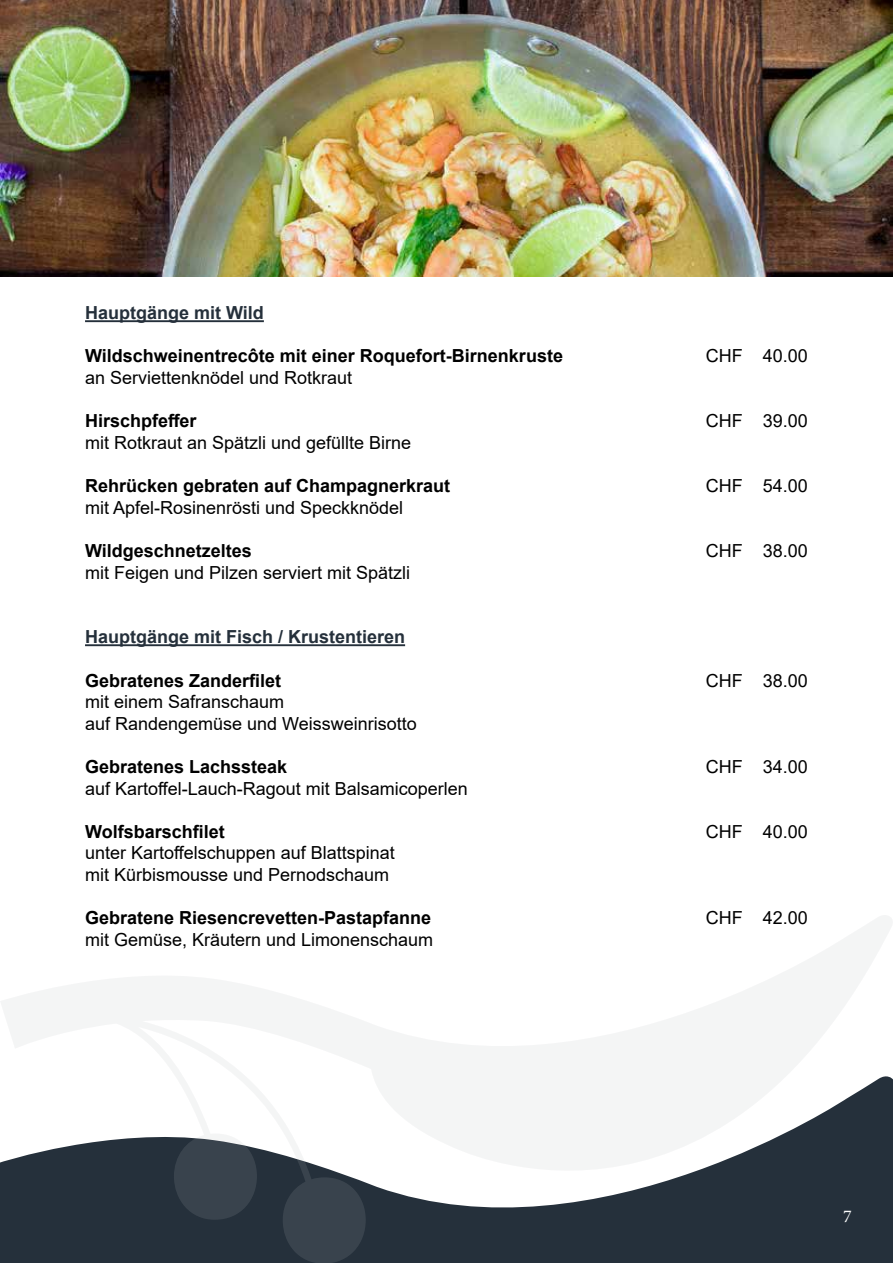
<style>
.page{position:relative;width:893px;height:1263px;background:#fff}
.page>*{position:absolute;margin:0;border:0;box-sizing:border-box;transform-origin:0 0}
.t1{font:18px/21.6px "Arial";color:#000}
.t2{font:700 18px "Arial";color:#000}
.t3{font:700 18px "Arial";color:#25303b}
.t4{font:18px "Minion Pro";color:#fff}
</style>
<div class="page">
<svg style="left:0;top:915px;width:893px;height:348px"></svg>
<div style="left:797px;top:1163px;width:84px;height:91px;background:#25303b"></div>
<hr style="left:85px;top:320px;width:179px;height:2px;background:#25303b">
<hr style="left:85px;top:644px;width:320px;height:2px;background:#25303b">
<img style="left:0;top:0;width:893px;height:276px">
<p class="t3" style="left:85px;top:300px;width:180px">Hauptgänge mit Wild</p>
<p class="t2" style="left:85px;top:343px;width:479px">Wildschweinentrecôte mit einer Roquefort-Birnenkruste</p>
<p class="t1" style="left:706px;top:345px;width:104px">CHF 40.00</p>
<p class="t1" style="left:85px;top:367px;width:269px">an Serviettenknödel und Rotkraut</p>
<p class="t2" style="left:85px;top:408px;width:113px">Hirschpfeffer</p>
<p class="t1" style="left:706px;top:410px;width:104px">CHF 39.00</p>
<p class="t1" style="left:85px;top:432px;width:328px">mit Rotkraut an Spätzli und gefüllte Birne</p>
<p class="t2" style="left:85px;top:473px;width:367px">Rehrücken gebraten auf Champagnerkraut</p>
<p class="t1" style="left:706px;top:475px;width:104px">CHF 54.00</p>
<p class="t1" style="left:85px;top:496px;width:320px">mit Apfel-Rosinenrösti und Speckknödel</p>
<p class="t2" style="left:85px;top:538px;width:168px">Wildgeschnetzeltes</p>
<p class="t1" style="left:706px;top:540px;width:104px">CHF 38.00</p>
<p class="t1" style="left:85px;top:561px;width:327px">mit Feigen und Pilzen serviert mit Spätzli</p>
<p class="t3" style="left:85px;top:624px;width:322px">Hauptgänge mit Fisch / Krustentieren</p>
<p class="t2" style="left:85px;top:667px;width:198px">Gebratenes Zanderfilet</p>
<p class="t1" style="left:706px;top:669px;width:104px">CHF 38.00</p>
<p class="t1" style="left:85px;top:691px;width:333px">mit einem Safranschaum<br>auf Randengemüse und Weissweinrisotto</p>
<p class="t2" style="left:85px;top:754px;width:204px">Gebratenes Lachssteak</p>
<p class="t1" style="left:706px;top:756px;width:104px">CHF 34.00</p>
<p class="t1" style="left:85px;top:777px;width:384px">auf Kartoffel-Lauch-Ragout mit Balsamicoperlen</p>
<p class="t2" style="left:85px;top:819px;width:141px">Wolfsbarschfilet</p>
<p class="t1" style="left:706px;top:820px;width:104px">CHF 40.00</p>
<p class="t1" style="left:85px;top:842px;width:311px">unter Kartoffelschuppen auf Blattspinat mit Kürbismousse und Pernodschaum</p>
<p class="t2" style="left:85px;top:905px;width:348px">Gebratene Riesencrevetten-Pastapfanne</p>
<p class="t1" style="left:706px;top:907px;width:104px">CHF 42.00</p>
<p class="t1" style="left:85px;top:928px;width:350px">mit Gemüse, Kräutern und Limonenschaum</p>
<p class="t4" style="left:843px;top:1204px;width:10px">7</p>
</div>
